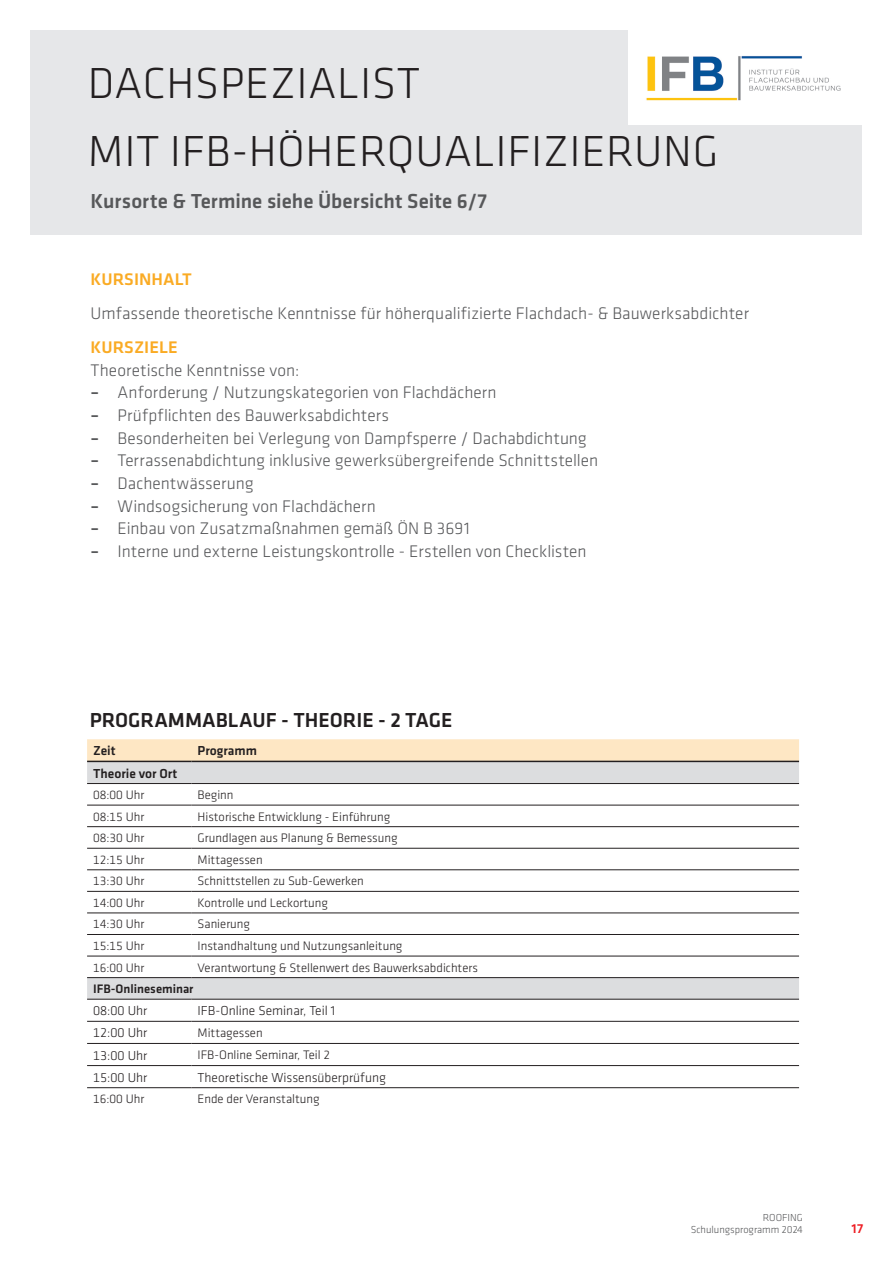
<style>
.page{position:relative;width:893px;height:1263px;background:#fff}
.page>*{position:absolute;margin:0;border:0;box-sizing:border-box;transform-origin:0 0}
.t1{font:300 45px/68.1px "Klavika";letter-spacing:.015em;color:#231f20}
.t2{font:500 21px "Klavika";color:#57585a}
.t3{font:500 21px "Klavika";color:#231f20}
.t4{font:300 17.4px "Klavika";color:#57585a}
.t5{font:500 17.4px "Klavika";letter-spacing:.005em;color:#faab24}
.t6{font:300 13.5px "Klavika";color:#231f20}
.t7{font:500 13.5px "Klavika";color:#231f20}
.t8{font:500 13.5px "Klavika";color:#ee1d23}
.t9{font:300 12.75px "Klavika";color:#231f20}
.t10{font:500 12.75px "Klavika";color:#231f20}
.t11{font:300 10.5px/12.6px "Klavika";color:#57585a;text-align:right}
.s1{font-weight:500}
</style>
<div class="page">
<div style="left:30px;top:31px;width:832px;height:204px;background:#e6e7e9"></div>
<svg style="left:87px;top:739px;width:712px;height:22px;background:#fae4c2"></svg>
<svg style="left:87px;top:762px;width:712px;height:237px"></svg>
<hr style="left:87px;top:761px;width:105px;height:1px;background:#231f20">
<hr style="left:192px;top:761px;width:607px;height:1px;background:#231f20">
<hr style="left:87px;top:783px;width:105px;height:1px;background:#231f20">
<hr style="left:192px;top:783px;width:607px;height:1px;background:#231f20">
<hr style="left:87px;top:805px;width:105px;height:1px;background:#231f20">
<hr style="left:192px;top:805px;width:607px;height:1px;background:#231f20">
<hr style="left:87px;top:826px;width:105px;height:1px;background:#231f20">
<hr style="left:192px;top:826px;width:607px;height:1px;background:#231f20">
<hr style="left:87px;top:848px;width:105px;height:1px;background:#231f20">
<hr style="left:192px;top:848px;width:607px;height:1px;background:#231f20">
<hr style="left:87px;top:869px;width:105px;height:1px;background:#231f20">
<hr style="left:192px;top:869px;width:607px;height:1px;background:#231f20">
<hr style="left:87px;top:891px;width:105px;height:1px;background:#231f20">
<hr style="left:192px;top:891px;width:607px;height:1px;background:#231f20">
<hr style="left:87px;top:913px;width:105px;height:1px;background:#231f20">
<hr style="left:192px;top:913px;width:607px;height:1px;background:#231f20">
<hr style="left:87px;top:934px;width:105px;height:1px;background:#231f20">
<hr style="left:192px;top:934px;width:607px;height:1px;background:#231f20">
<hr style="left:87px;top:956px;width:105px;height:1px;background:#231f20">
<hr style="left:192px;top:956px;width:607px;height:1px;background:#231f20">
<hr style="left:87px;top:977px;width:105px;height:1px;background:#231f20">
<hr style="left:192px;top:977px;width:607px;height:1px;background:#231f20">
<hr style="left:87px;top:999px;width:105px;height:1px;background:#231f20">
<hr style="left:192px;top:999px;width:607px;height:1px;background:#231f20">
<hr style="left:87px;top:1021px;width:105px;height:1px;background:#231f20">
<hr style="left:192px;top:1021px;width:607px;height:1px;background:#231f20">
<hr style="left:87px;top:1043px;width:105px;height:1px;background:#231f20">
<hr style="left:192px;top:1043px;width:607px;height:1px;background:#231f20">
<hr style="left:87px;top:1065px;width:105px;height:1px;background:#231f20">
<hr style="left:192px;top:1065px;width:607px;height:1px;background:#231f20">
<hr style="left:87px;top:1087px;width:105px;height:1px;background:#231f20">
<hr style="left:192px;top:1087px;width:607px;height:1px;background:#231f20">
<img style="left:629px;top:31px;width:233px;height:93px">
<h1 class="t1" style="left:88px;top:50px;width:632px">DACHSPEZIALIST<br>MIT IFB-HÖHERQUALIFIZIERUNG</h1>
<p class="t2" style="left:91px;top:189px;width:398px">Kursorte &amp; Termine siehe Übersicht Seite 6/7</p>
<p class="t5" style="left:91px;top:270px;width:103px">KURSINHALT</p>
<p class="t4" style="left:91px;top:304px;width:660px">Umfassende theoretische Kenntnisse für höherqualifizierte Flachdach- &amp; Bauwerksabdichter</p>
<p class="t5" style="left:91px;top:338px;width:89px">KURSZIELE</p>
<p class="t4" style="left:91px;top:360px;width:210px">Theoretische Kenntnisse von:</p>
<p class="t4" style="left:91px;top:383px;width:407px"><span class="s1">–</span> Anforderung / Nutzungskategorien von Flachdächern</p>
<p class="t4" style="left:91px;top:406px;width:300px"><span class="s1">–</span> Prüfpflichten des Bauwerksabdichters</p>
<p class="t4" style="left:91px;top:428px;width:498px"><span class="s1">–</span> Besonderheiten bei Verlegung von Dampfsperre / Dachabdichtung</p>
<p class="t4" style="left:91px;top:451px;width:509px"><span class="s1">–</span> Terrassenabdichtung inklusive gewerksübergreifende Schnittstellen</p>
<p class="t4" style="left:91px;top:474px;width:165px"><span class="s1">–</span> Dachentwässerung</p>
<p class="t4" style="left:91px;top:496px;width:287px"><span class="s1">–</span> Windsogsicherung von Flachdächern</p>
<p class="t4" style="left:91px;top:519px;width:381px"><span class="s1">–</span> Einbau von Zusatzmaßnahmen gemäß ÖN B 3691</p>
<p class="t4" style="left:91px;top:542px;width:498px"><span class="s1">–</span> Interne und externe Leistungskontrolle - Erstellen von Checklisten</p>
<p class="t3" style="left:90px;top:709px;width:364px">PROGRAMMABLAUF - THEORIE - 2 TAGE</p>
<p class="t7" style="left:93px;top:743px;width:24px">Zeit</p>
<p class="t7" style="left:198px;top:743px;width:61px">Programm</p>
<p class="t7" style="left:93px;top:766px;width:86px">Theorie vor Ort</p>
<p class="t9" style="left:93px;top:788px;width:53px">08:00 Uhr</p>
<p class="t9" style="left:198px;top:788px;width:37px">Beginn</p>
<p class="t9" style="left:93px;top:809px;width:53px">08:15 Uhr</p>
<p class="t9" style="left:198px;top:809px;width:194px">Historische Entwicklung - Einführung</p>
<p class="t9" style="left:93px;top:831px;width:53px">08:30 Uhr</p>
<p class="t9" style="left:198px;top:831px;width:202px">Grundlagen aus Planung &amp; Bemessung</p>
<p class="t9" style="left:93px;top:853px;width:53px">12:15 Uhr</p>
<p class="t9" style="left:198px;top:853px;width:67px">Mittagessen</p>
<p class="t9" style="left:93px;top:874px;width:53px">13:30 Uhr</p>
<p class="t9" style="left:198px;top:874px;width:168px">Schnittstellen zu Sub-Gewerken</p>
<p class="t9" style="left:93px;top:896px;width:53px">14:00 Uhr</p>
<p class="t9" style="left:198px;top:896px;width:132px">Kontrolle und Leckortung</p>
<p class="t9" style="left:93px;top:917px;width:53px">14:30 Uhr</p>
<p class="t9" style="left:198px;top:917px;width:54px">Sanierung</p>
<p class="t9" style="left:93px;top:939px;width:53px">15:15 Uhr</p>
<p class="t9" style="left:198px;top:939px;width:206px">Instandhaltung und Nutzungsanleitung</p>
<p class="t9" style="left:93px;top:960px;width:53px">16:00 Uhr</p>
<p class="t9" style="left:198px;top:960px;width:282px">Verantwortung &amp; Stellenwert des Bauwerksabdichters</p>
<p class="t10" style="left:93px;top:982px;width:102px">IFB-Onlineseminar</p>
<p class="t6" style="left:93px;top:1003px;width:56px">08:00 Uhr</p>
<p class="t6" style="left:198px;top:1003px;width:139px">IFB-Online Seminar, Teil 1</p>
<p class="t6" style="left:93px;top:1025px;width:56px">12:00 Uhr</p>
<p class="t9" style="left:198px;top:1026px;width:67px">Mittagessen</p>
<p class="t6" style="left:93px;top:1048px;width:56px">13:00 Uhr</p>
<p class="t9" style="left:198px;top:1048px;width:134px">IFB-Online Seminar, Teil 2</p>
<p class="t6" style="left:93px;top:1070px;width:56px">15:00 Uhr</p>
<p class="t6" style="left:198px;top:1070px;width:190px">Theoretische Wissensüberprüfung</p>
<p class="t9" style="left:93px;top:1092px;width:53px">16:00 Uhr</p>
<p class="t9" style="left:198px;top:1092px;width:124px">Ende der Veranstaltung</p>
<p class="t11" style="left:691px;top:1211px;width:114px">ROOFING<br>Schulungsprogramm 2024</p>
<p class="t8" style="left:852px;top:1221px;width:13px">17</p>
</div>
